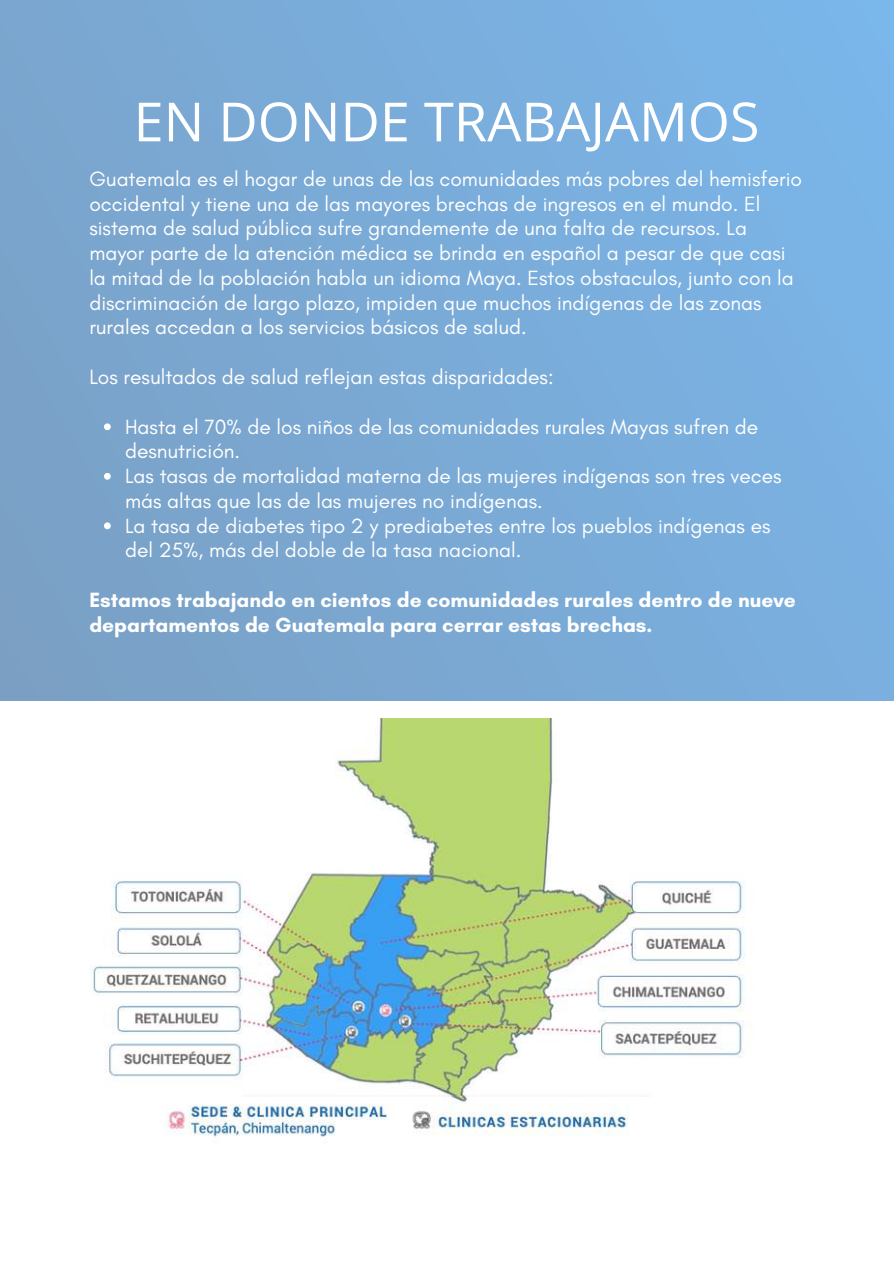
<style>
.page{position:relative;width:894px;height:1264px;background:#fff}
.page>*{position:absolute;margin:0;border:0;box-sizing:border-box;transform-origin:0 0}
.t1{font:54px "Open Sans";color:#fff}
.t2{font:21px/24.8px "Glacial Indifference";color:#fff}
.t3{font:700 21px/24.8px "Glacial Indifference";color:#fff}
</style>
<div class="page">
<img style="left:90px;top:718px;width:655px;height:419px">
<div style="left:0;top:0;width:893px;height:701px;background:linear-gradient(to right,#7aa2c9,#7ab3e6)"></div>
<svg style="left:104px;top:423px;width:7px;height:7px"></svg>
<svg style="left:104px;top:473px;width:7px;height:6px"></svg>
<svg style="left:104px;top:522px;width:7px;height:7px"></svg>
<h1 class="t1" style="left:133px;top:84px;width:627px">EN DONDE TRABAJAMOS</h1>
<p class="t2" style="left:89px;top:166px;width:714px">Guatemala es el hogar de unas de las comunidades más pobres del hemisferio occidental y tiene una de las mayores brechas de ingresos en el mundo. El sistema de salud pública sufre grandemente de una falta de recursos. La mayor parte de la atención médica se brinda en español a pesar de que casi la mitad de la población habla un idioma Maya. Estos obstaculos, junto con la discriminación de largo plazo, impiden que muchos indígenas de las zonas rurales accedan a los servicios básicos de salud.</p>
<p class="t2" style="left:89px;top:364px;width:465px">Los resultados de salud reflejan estas disparidades:</p>
<p class="t2" style="left:125px;top:414px;width:658px">Hasta el 70% de los niños de las comunidades rurales Mayas sufren de desnutrición.<br>Las tasas de mortalidad materna de las mujeres indígenas son tres veces más altas que las de las mujeres no indígenas.<br>La tasa de diabetes tipo 2 y prediabetes entre los pueblos indígenas es del 25%, más del doble de la tasa nacional.</p>
<p class="t3" style="left:89px;top:587px;width:707px">Estamos trabajando en cientos de comunidades rurales dentro de nueve departamentos de Guatemala para cerrar estas brechas.</p>
</div>
